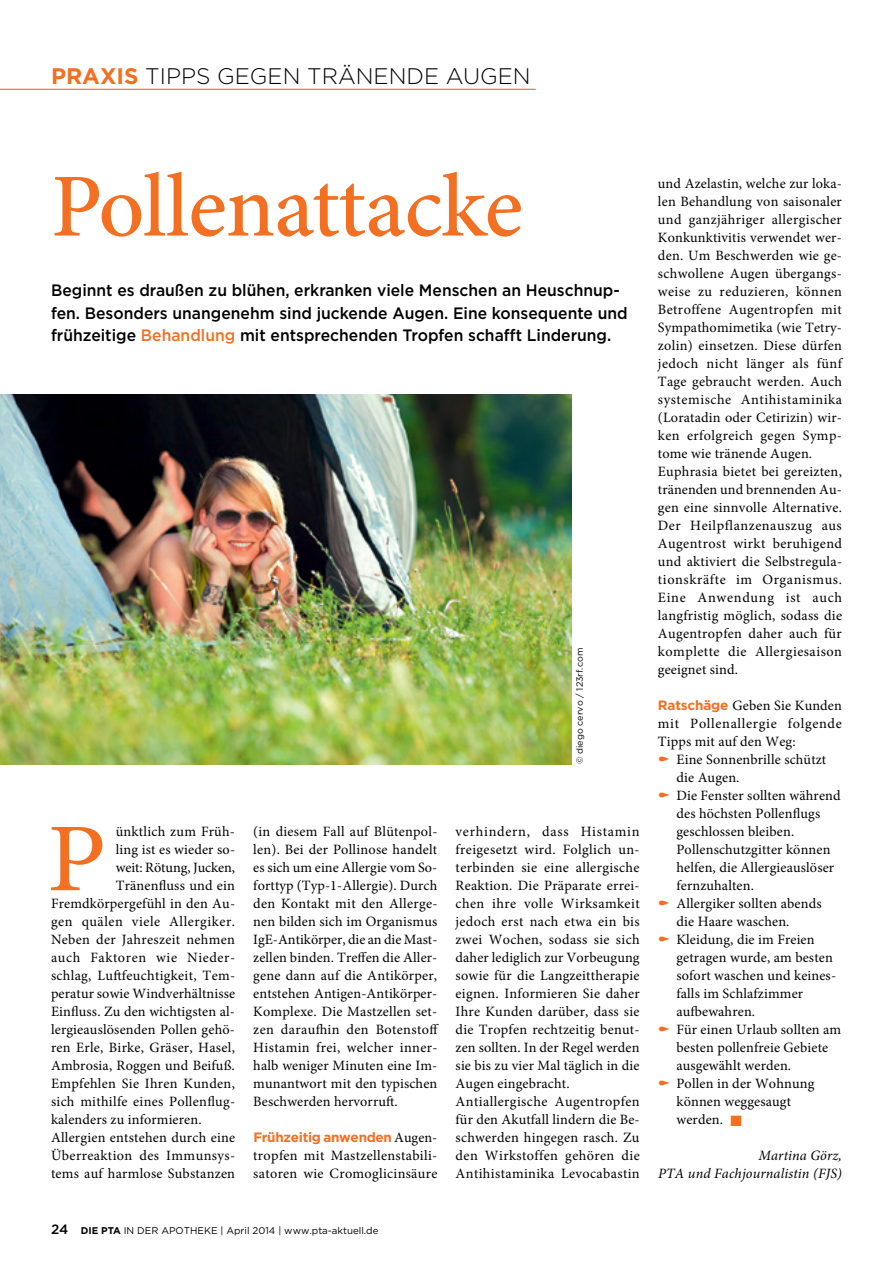
<style>
.page{position:relative;width:893px;height:1263px;background:#fff}
.page>*{position:absolute;margin:0;border:0;box-sizing:border-box;transform-origin:0 0}
.t1{font:97.2px "Minion Pro";color:#f36f21;scale:1.09 1}
.t2{font:500 90px "Minion Pro";letter-spacing:-.015em;color:#f36f21}
.t3{font:300 22.5px "Gotham";color:#000}
.t4{font:500 16.5px/22.5px "Gotham";color:#000;scale:.95 1}
.t5{font:14.25px/18px "Minion Pro";letter-spacing:.02em;color:#000}
.t6{font:italic 14.25px/18px "Minion Pro";letter-spacing:.01em;color:#000;text-align:right}
.t7{font:14.25px "Minion Pro";letter-spacing:.04em;color:#000}
.t8{font:14.25px "Minion Pro";letter-spacing:-.005em;color:#000}
.t9{font:700 13.5px "Gotham";letter-spacing:-.02em;color:#f36f21}
.t10{font:9.75px "Gotham";color:#000}
.t11{font:9px "Gotham";color:#000}
.s1{font-weight:700;color:#f36f21}
.s2{color:#f36f21}
.s3{font-family:"Minion Pro";font-weight:400;font-size:14.25px;color:#000}
.s4{font-weight:500;font-size:13.5px}
.s5{font-weight:700}
.s6{font-family:"Gotham";font-weight:700;font-size:13.5px;color:#f36f21}
</style>
<div class="page">
<img style="left:0;top:394px;width:571px;height:370px">
<hr style="left:0;top:89px;width:536px;height:1px;background:#f36f21">
<h3 class="t3" style="left:51px;top:62px;width:481px"><span class="s1">PRAXIS</span> TIPPS GEGEN TRÄNENDE AUGEN</h3>
<h2 class="t2" style="left:51px;top:146px;width:473px">Pollenattacke</h2>
<p class="t4" style="left:51px;top:279px;width:609px">Beginnt es draußen zu blühen, erkranken viele Menschen an Heuschnup&shy;fen. Besonders unangenehm sind juckende Augen. Eine konsequente und frühzeitige <span class="s2">Behandlung</span> mit entsprechenden Tropfen schafft Linderung.</p>
<p class="t11" style="left:574px;top:764px;width:118px;rotate:-90deg">© diego cervo / 123rf.com</p>
<h1 class="t1" style="left:47px;top:794px;width:56px">P</h1>
<p class="t5" style="left:116px;top:823px;width:121px">ünktlich zum Früh-</p>
<p class="t5" style="left:116px;top:841px;width:121px">ling ist es wieder so-</p>
<p class="t8" style="left:116px;top:858px;width:121px">weit: Rötung, Jucken,</p>
<p class="t5" style="left:116px;top:877px;width:121px">Tränenfluss und ein</p>
<p class="t5" style="left:51px;top:895px;width:186px">Fremdkörpergefühl in den Au-</p>
<p class="t5" style="left:51px;top:913px;width:186px">gen quälen viele Allergiker.</p>
<p class="t5" style="left:51px;top:931px;width:186px">Neben der Jahreszeit nehmen</p>
<p class="t7" style="left:51px;top:948px;width:186px">auch Faktoren wie Nieder-</p>
<p class="t5" style="left:51px;top:967px;width:186px">schlag, Luftfeuchtigkeit, Tem-</p>
<p class="t5" style="left:51px;top:985px;width:186px">peratur sowie Windverhältnisse</p>
<p class="t5" style="left:51px;top:1003px;width:186px">Einfluss. Zu den wichtigsten al-</p>
<p class="t5" style="left:51px;top:1021px;width:185px">lergieauslösenden Pollen gehö-</p>
<p class="t5" style="left:51px;top:1039px;width:185px">ren Erle, Birke, Gräser, Hasel,</p>
<p class="t5" style="left:51px;top:1057px;width:185px">Ambrosia, Roggen und Beifuß.</p>
<p class="t5" style="left:51px;top:1075px;width:185px">Empfehlen Sie Ihren Kunden,</p>
<p class="t5" style="left:51px;top:1093px;width:186px">sich mithilfe eines Pollenflug-</p>
<p class="t5" style="left:51px;top:1111px;width:152px">kalenders zu informieren.</p>
<p class="t5" style="left:51px;top:1129px;width:186px">Allergien entstehen durch eine</p>
<p class="t5" style="left:51px;top:1147px;width:186px">Überreaktion des Immunsys-</p>
<p class="t5" style="left:51px;top:1165px;width:186px">tems auf harmlose Substanzen</p>
<p class="t5" style="left:253px;top:823px;width:187px;text-align:justify">(in diesem Fall auf Blütenpol&shy;len). Bei der Pollinose handelt es sich um eine Allergie vom So&shy;forttyp (Typ-1-Allergie). Durch den Kontakt mit den Allerge&shy;nen bilden sich im Organismus IgE-Antikörper, die an die Mast&shy;zellen binden. Treffen die Aller&shy;gene dann auf die Antikörper, entstehen Antigen-Antikörper-Komplexe. Die Mastzellen set&shy;zen daraufhin den Botenstoff Histamin frei, welcher inner&shy;halb weniger Minuten eine Im&shy;munantwort mit den typischen Beschwerden hervorruft.</p>
<p class="t9" style="left:253px;top:1128px;width:185px">Frühzeitig anwenden <span class="s3">Augen-</span></p>
<p class="t5" style="left:253px;top:1147px;width:186px">tropfen mit Mastzellenstabili&shy;satoren wie Cromoglicinsäure</p>
<p class="t5" style="left:456px;top:823px;width:186px">verhindern, dass Histamin freigesetzt wird. Folglich un&shy;terbinden sie eine allergische<br>Reaktion. Die Präparate errei&shy;chen ihre volle Wirksamkeit jedoch erst nach etwa ein bis zwei Wochen, sodass sie sich daher lediglich zur Vorbeugung sowie für die Langzeittherapie eignen. Informieren Sie daher<br>Ihre Kunden darüber, dass sie die Tropfen rechtzeitig benut&shy;zen sollten. In der Regel werden sie bis zu vier Mal täglich in die<br>Augen eingebracht.<br>Antiallergische Augentropfen für den Akutfall lindern die Be&shy;schwerden hingegen rasch. Zu den Wirkstoffen gehören die<br>Antihistaminika Levocabastin</p>
<p class="t10" style="left:51px;top:1224px;width:329px"><span class="s4">24</span> <span class="s5">DIE PTA</span> IN DER APOTHEKE | April 2014 | www.pta-aktuell.de</p>
<p class="t5" style="left:658px;top:175px;width:186px">und Azelastin, welche zur loka&shy;len Behandlung von saisonaler und ganzjähriger allergischer<br>Konkunktivitis verwendet wer&shy;den. Um Beschwerden wie ge&shy;schwollene Augen übergangs&shy;weise zu reduzieren, können<br>Betroffene Augentropfen mit<br>Sympathomimetika (wie Tetry&shy;zolin) einsetzen. Diese dürfen jedoch nicht länger als fünf<br>Tage gebraucht werden. Auch systemische Antihistaminika (Loratadin oder Cetirizin) wir&shy;ken erfolgreich gegen Symp&shy;tome wie tränende Augen.<br>Euphrasia bietet bei gereizten, tränenden und brennenden Au&shy;gen eine sinnvolle Alternative.<br>Der Heilpflanzenauszug aus<br>Augentrost wirkt beruhigend und aktiviert die Selbstregula&shy;tionskräfte im Organismus.<br>Eine Anwendung ist auch langfristig möglich, sodass die<br>Augentropfen daher auch für komplette die Allergiesaison geeignet sind.</p>
<p class="t5" style="left:658px;top:697px;width:186px;text-align:justify"><span class="s6">Ratschäge</span> Geben Sie Kunden mit Pollenallergie folgende Tipps mit auf den Weg:</p>
<p class="t5" style="left:676px;top:751px;width:166px">Eine Sonnenbrille schützt die Augen.<br>Die Fenster sollten während des höchsten Pollenflugs geschlossen bleiben.<br>Pollenschutzgitter können helfen, die Allergieauslöser fernzuhalten.<br>Allergiker sollten abends die Haare waschen.<br>Kleidung, die im Freien getragen wurde, am besten sofort waschen und keines&shy;falls im Schlafzimmer aufbewahren.<br>Für einen Urlaub sollten am besten pollenfreie Gebiete ausgewählt werden.<br>Pollen in der Wohnung können weggesaugt<br>werden. <span class="s2">■</span></p>
<p class="t6" style="left:658px;top:1147px;width:185px">Martina Görz,<br>PTA und Fachjournalistin (FJS)</p>
</div>
